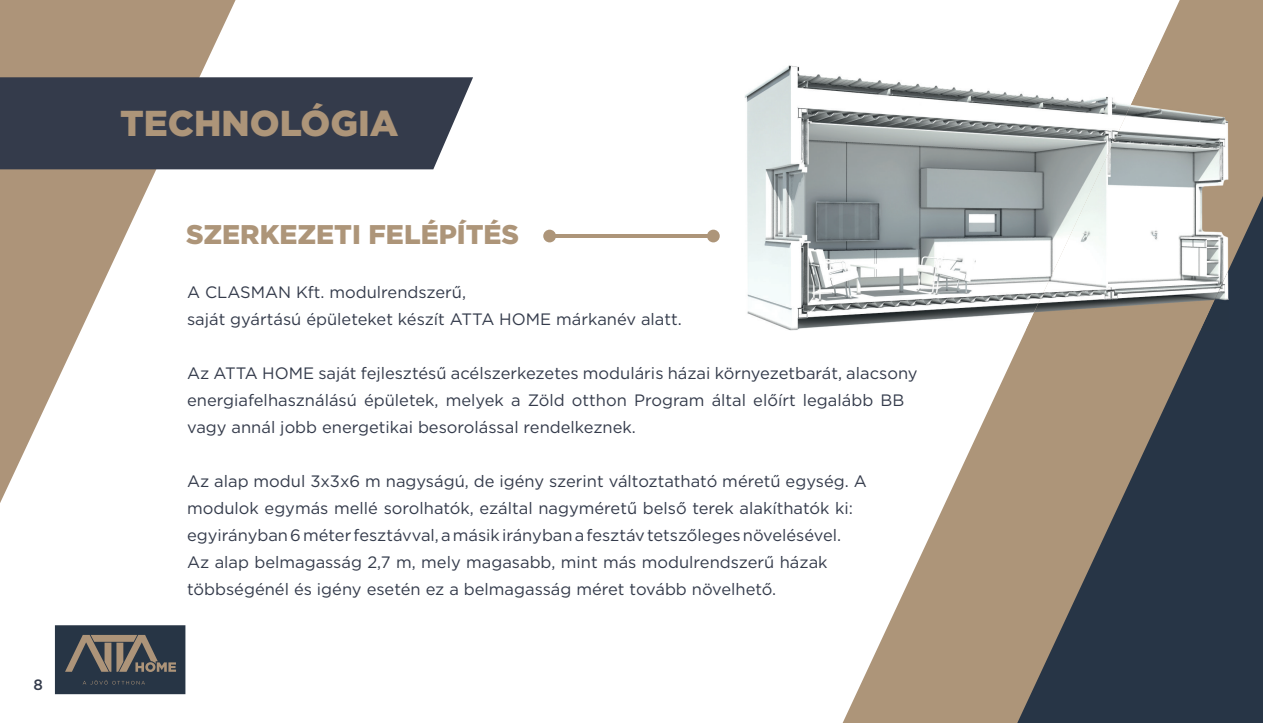
<style>
.page{position:relative;width:1263px;height:723px;background:#fff}
.page>*{position:absolute;margin:0;border:0;box-sizing:border-box;transform-origin:0 0}
.t1{font:900 36px "Gotham";color:#ad9579}
.t2{font:900 27px "Gotham";color:#ad9579}
.t3{font:16.5px/27px "Gotham";color:#343b4b}
.t4{font:500 15px "Gotham";color:#343b4b}
</style>
<div class="page">
<svg style="left:0;top:0;width:236px;height:503px"></svg>
<div style="left:0;top:77px;width:473px;height:92px;background:#343b4b"></div>
<svg style="left:843px;top:0;width:420px;height:723px"></svg>
<svg style="left:54px;top:625px;width:132px;height:70px;background:#484d54"></svg>
<img style="left:744px;top:64px;width:281px;height:267px">
<img style="left:1025px;top:64px;width:204px;height:267px">
<hr style="left:546px;top:234px;width:167px;height:3px;background:#ad9579">
<div style="left:543px;top:230px;width:13px;height:12px;background:#ad9579;border-radius:50%"></div>
<div style="left:707px;top:230px;width:13px;height:12px;background:#ad9579;border-radius:50%"></div>
<hr style="left:1248px;top:186px;width:15px;height:3px;background:#ad9579">
<p class="t4" style="left:34px;top:674px;width:11px">8</p>
<h1 class="t1" style="left:120px;top:99px;width:280px">TECHNOLÓGIA</h1>
<h2 class="t2" style="left:186px;top:216px;width:335px">SZERKEZETI FELÉPÍTÉS</h2>
<p class="t3" style="left:187px;top:278px;width:496px">A CLASMAN Kft. modulrendszerű,<br>saját gyártású épületeket készít ATTA HOME márkanév alatt.</p>
<p class="t3" style="left:187px;top:359px;width:732px">Az ATTA HOME saját fejlesztésű acélszerkezetes moduláris házai környezetbarát, alacsony energiafelhasználású épületek, melyek a Zöld otthon Program által előírt legalább BB vagy annál jobb energetikai besorolással rendelkeznek.</p>
<p class="t3" style="left:187px;top:467px;width:681px">Az alap modul 3x3x6 m nagyságú, de igény szerint változtatható méretű egység. A modulok egymás mellé sorolhatók, ezáltal nagyméretű belső terek alakíthatók ki: egyirányban 6 méter fesztávval, a másik irányban a fesztáv tetszőleges növelésével.<br>Az alap belmagasság 2,7 m, mely magasabb, mint más modulrendszerű házak többségénél és igény esetén ez a belmagasság méret tovább növelhető.</p>
</div>
